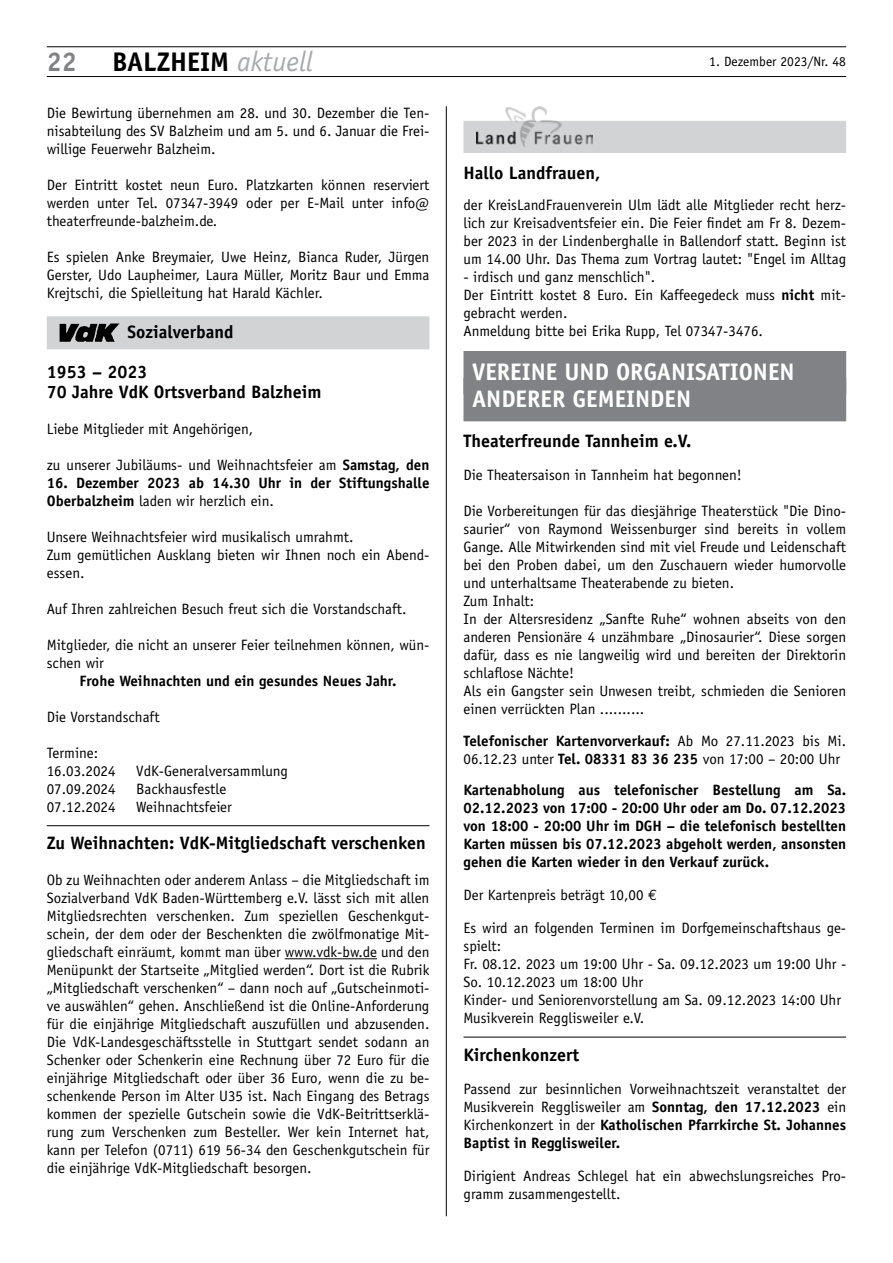
<style>
.page{position:relative;width:893px;height:1263px;background:#fff}
.page>*{position:absolute;margin:0;border:0;box-sizing:border-box;transform-origin:0 0}
.t1{font:700 27px "Officina Sans";color:#000}
.t2{font:700 27px "Officina Sans";color:#808285}
.t3{font:700 24px/27px "Officina Sans";color:#fff}
.t4{font:700 18px/19.5px "Officina Sans";color:#000}
.t5{font:15px/18px "Officina Sans";color:#000}
.t6{font:700 15px/18px "Officina Sans";color:#000;text-align:justify}
.t7{font:13.5px "Officina Sans";color:#000}
.s1{font-weight:400;font-style:italic;font-size:28.35px;color:#a7a9ac}
.s2{font-weight:700}
.s3{font-weight:400}
.s4{font-family:"Euro Mono"}
</style>
<div class="page">
<hr style="left:47px;top:76px;width:799px;height:1px;background:#000">
<hr style="left:47px;top:47px;width:799px;height:1px;background:#000">
<hr style="left:446px;top:106px;width:1px;height:1110px;background:#000">
<hr style="left:463px;top:1037px;width:383px;height:1px;background:#000">
<div style="left:463px;top:121px;width:383px;height:32px;background:#d1d3d4"></div>
<img style="left:476px;top:106px;width:117px;height:40px">
<div style="left:463px;top:352px;width:383px;height:42px;background:#808285"></div>
<div style="left:463px;top:378px;width:383px;height:43px;background:#808285"></div>
<hr style="left:47px;top:825px;width:382px;height:1px;background:#000">
<hr style="left:285px;top:958px;width:92px;height:1px;background:#000">
<div style="left:47px;top:316px;width:382px;height:33px;background:#d1d3d4"></div>
<img style="left:59px;top:323px;width:60px;height:19px">
<h1 class="t2" style="left:47px;top:45px;width:32px">22</h1>
<h1 class="t1" style="left:112px;top:45px;width:202px">BALZHEIM <span class="s1">aktuell</span></h1>
<p class="t7" style="left:709px;top:53px;width:138px">1. Dezember 2023/Nr. 48</p>
<p class="t5" style="left:47px;top:104px;width:384px;text-align:justify">Die Bewirtung übernehmen am 28. und 30. Dezember die Ten&shy;nisabteilung des SV Balzheim und am 5. und 6. Januar die Frei&shy;willige Feuerwehr Balzheim.</p>
<p class="t5" style="left:47px;top:176px;width:384px;text-align:justify">Der Eintritt kostet neun Euro. Platzkarten können reserviert werden unter Tel. 07347-3949 oder per E-Mail unter info@ theaterfreunde-balzheim.de.</p>
<p class="t5" style="left:47px;top:248px;width:384px;text-align:justify">Es spielen Anke Breymaier, Uwe Heinz, Bianca Ruder, Jürgen Gerster, Udo Laupheimer, Laura Müller, Moritz Baur und Emma Krejtschi, die Spielleitung hat Harald Kächler.</p>
<p class="t4" style="left:128px;top:322px;width:108px">Sozialverband</p>
<p class="t4" style="left:47px;top:362px;width:276px">1953 – 2023<br>70 Jahre VdK Ortsverband Balzheim</p>
<p class="t5" style="left:47px;top:420px;width:208px">Liebe Mitglieder mit Angehörigen,</p>
<p class="t5" style="left:47px;top:456px;width:384px">zu unserer Jubiläums- und Weihnachtsfeier am <span class="s2">Samstag, den</span></p>
<p class="t6" style="left:47px;top:473px;width:384px">16. Dezember 2023 ab 14.30 Uhr in der Stiftungshalle<br>Oberbalzheim <span class="s3">laden wir herzlich ein.</span></p>
<p class="t5" style="left:47px;top:528px;width:384px">Unsere Weihnachtsfeier wird musikalisch umrahmt.<br>Zum gemütlichen Ausklang bieten wir Ihnen noch ein Abend&shy;essen.</p>
<p class="t5" style="left:47px;top:600px;width:361px">Auf Ihren zahlreichen Besuch freut sich die Vorstandschaft.</p>
<p class="t5" style="left:47px;top:636px;width:384px">Mitglieder, die nicht an unserer Feier teilnehmen können, wün&shy;schen wir</p>
<p class="t6" style="left:80px;top:671px;width:318px">Frohe Weihnachten und ein gesundes Neues Jahr.</p>
<p class="t5" style="left:47px;top:708px;width:114px">Die Vorstandschaft</p>
<p class="t5" style="left:47px;top:744px;width:70px">Termine:<br>16.03.2024</p>
<p class="t5" style="left:136px;top:762px;width:153px">VdK-Generalversammlung</p>
<p class="t5" style="left:47px;top:780px;width:70px">07.09.2024</p>
<p class="t5" style="left:136px;top:780px;width:92px">Backhausfestle</p>
<p class="t5" style="left:47px;top:798px;width:70px">07.12.2024</p>
<p class="t5" style="left:136px;top:798px;width:97px">Weihnachtsfeier</p>
<p class="t4" style="left:47px;top:833px;width:381px">Zu Weihnachten: VdK-Mitgliedschaft verschenken</p>
<p class="t5" style="left:47px;top:871px;width:384px;text-align:justify">Ob zu Weihnachten oder anderem Anlass – die Mitgliedschaft im Sozialverband VdK Baden-Württemberg e.V. lässt sich mit allen Mitgliedsrechten verschenken. Zum speziellen Geschenkgut&shy;schein, der dem oder der Beschenkten die zwölfmonatige Mit&shy;gliedschaft einräumt, kommt man über www.vdk-bw.de und den Menüpunkt der Startseite „Mitglied werden“. Dort ist die Rubrik „Mitgliedschaft verschenken“ – dann noch auf „Gutscheinmoti&shy;ve auswählen“ gehen. Anschließend ist die Online-Anforderung für die einjährige Mitgliedschaft auszufüllen und abzusenden.<br>Die VdK-Landesgeschäftsstelle in Stuttgart sendet sodann an Schenker oder Schenkerin eine Rechnung über 72 Euro für die einjährige Mitgliedschaft oder über 36 Euro, wenn die zu be&shy;schenkende Person im Alter U35 ist. Nach Eingang des Betrags kommen der spezielle Gutschein sowie die VdK-Beitrittserklä&shy;rung zum Verschenken zum Besteller. Wer kein Internet hat, kann per Telefon (0711) 619 56-34 den Geschenkgutschein für die einjährige VdK-Mitgliedschaft besorgen.</p>
<p class="t4" style="left:463px;top:163px;width:138px">Hallo Landfrauen,</p>
<p class="t5" style="left:463px;top:196px;width:384px;text-align:justify">der KreisLandFrauenverein Ulm lädt alle Mitglieder recht herz&shy;lich zur Kreisadventsfeier ein. Die Feier findet am Fr 8. Dezem&shy;ber 2023 in der Lindenberghalle in Ballendorf statt. Beginn ist um 14.00 Uhr. Das Thema zum Vortrag lautet: "Engel im Alltag</p>
<p class="t5" style="left:463px;top:268px;width:384px">- irdisch und ganz menschlich".<br>Der Eintritt kostet 8 Euro. Ein Kaffeegedeck muss <span class="s2">nicht</span> mit&shy;gebracht werden.<br>Anmeldung bitte bei Erika Rupp, Tel 07347-3476.</p>
<h2 class="t3" style="left:472px;top:358px;width:324px">VEREINE UND ORGANISATIONEN<br>ANDERER GEMEINDEN</h2>
<p class="t4" style="left:463px;top:431px;width:230px">Theaterfreunde Tannheim e.V.</p>
<p class="t5" style="left:463px;top:466px;width:280px">Die Theatersaison in Tannheim hat begonnen!</p>
<p class="t5" style="left:463px;top:502px;width:384px">Die Vorbereitungen für das diesjährige Theaterstück "Die Dino&shy;saurier“ von Raymond Weissenburger sind bereits in vollem Gange. Alle Mitwirkenden sind mit viel Freude und Leidenschaft bei den Proben dabei, um den Zuschauern wieder humorvolle und unterhaltsame Theaterabende zu bieten.<br>Zum Inhalt:<br>In der Altersresidenz „Sanfte Ruhe“ wohnen abseits von den anderen Pensionäre 4 unzähmbare „Dinosaurier“. Diese sorgen dafür, dass es nie langweilig wird und bereiten der Direktorin schlaflose Nächte!<br>Als ein Gangster sein Unwesen treibt, schmieden die Senioren einen verrückten Plan ..........</p>
<p class="t5" style="left:463px;top:731px;width:384px"><span class="s2">Telefonischer Kartenvorverkauf:</span> Ab Mo 27.11.2023 bis Mi.<br>06.12.23 unter <span class="s2">Tel. 08331 83 36 235</span> von 17:00 – 20:00 Uhr</p>
<p class="t6" style="left:463px;top:781px;width:384px">Kartenabholung aus telefonischer Bestellung am Sa.<br>02.12.2023 von 17:00 - 20:00 Uhr oder am Do. 07.12.2023 von 18:00 - 20:00 Uhr im DGH – die telefonisch bestellten Karten müssen bis 07.12.2023 abgeholt werden, ansonsten gehen die Karten wieder in den Verkauf zurück.</p>
<p class="t5" style="left:463px;top:886px;width:195px">Der Kartenpreis beträgt 10,00 <span class="s4">€</span></p>
<p class="t5" style="left:463px;top:919px;width:384px">Es wird an folgenden Terminen im Dorfgemeinschaftshaus ge&shy;spielt:<br>Fr. 08.12. 2023 um 19:00 Uhr - Sa. 09.12.2023 um 19:00 Uhr - So. 10.12.2023 um 18:00 Uhr<br>Kinder- und Seniorenvorstellung am Sa. 09.12.2023 14:00 Uhr Musikverein Regglisweiler e.V.</p>
<p class="t4" style="left:463px;top:1044px;width:117px">Kirchenkonzert</p>
<p class="t5" style="left:463px;top:1079px;width:384px;text-align:justify">Passend zur besinnlichen Vorweihnachtszeit veranstaltet der Musikverein Regglisweiler am <span class="s2">Sonntag, den 17.12.2023</span> ein Kirchenkonzert in der <span class="s2">Katholischen Pfarrkirche St. Johannes Baptist in Regglisweiler.</span></p>
<p class="t5" style="left:463px;top:1166px;width:384px">Dirigient Andreas Schlegel hat ein abwechslungsreiches Pro&shy;gramm zusammengestellt.</p>
</div>
